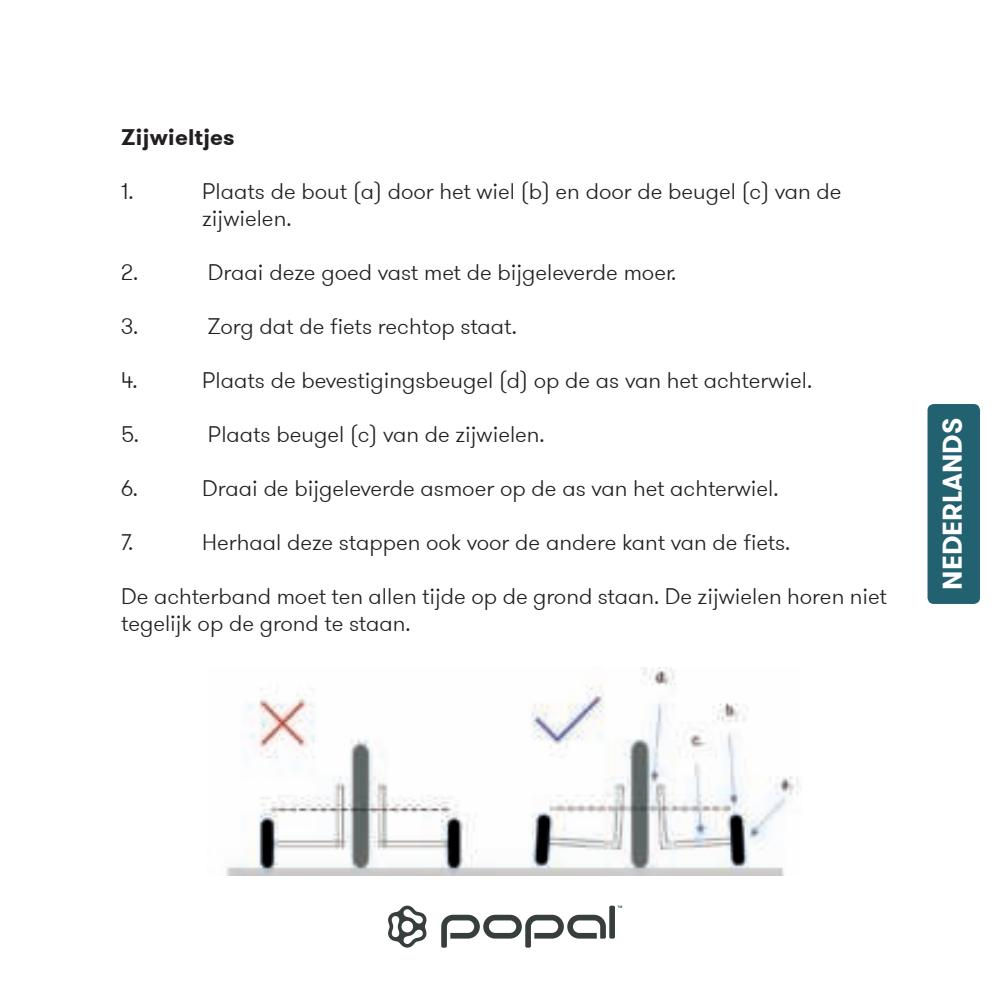
<style>
.page{position:relative;width:1008px;height:1008px;background:#fff}
.page>*{position:absolute;margin:0;border:0;box-sizing:border-box;transform-origin:0 0}
.t1{font:700 27px "GT Walsheim";color:#fff}
.t2{font:300 22.5px/27px "GT Walsheim";color:#231f20}
.t3{font:700 22.5px "GT Walsheim";color:#231f20}
</style>
<div class="page">
<img style="left:226px;top:667px;width:576px;height:208px">
<div style="left:927px;top:404px;width:53px;height:200px;background:#216170;border-radius:6px"></div>
<div style="left:609px;top:905px;width:6px;height:33px;background:#373e3e;border-radius:2px"></div>
<svg style="left:441px;top:914px;width:165px;height:33px"></svg>
<svg style="left:617px;top:905px;width:5px;height:3px"></svg>
<svg style="left:388px;top:905px;width:39px;height:42px"></svg>
<p class="t3" style="left:121px;top:128px;width:115px">Zijwieltjes</p>
<p class="t2" style="left:121px;top:177px;width:14px">1.</p>
<p class="t2" style="left:202px;top:177px;width:641px">Plaats de bout (a) door het wiel (b) en door de beugel (c) van de zijwielen.</p>
<p class="t2" style="left:121px;top:258px;width:18px">2.</p>
<p class="t2" style="left:208px;top:258px;width:470px">Draai deze goed vast met de bijgeleverde moer.</p>
<p class="t2" style="left:121px;top:312px;width:19px">3.</p>
<p class="t2" style="left:208px;top:312px;width:310px">Zorg dat de fiets rechtop staat.</p>
<p class="t2" style="left:121px;top:366px;width:18px">4.</p>
<p class="t2" style="left:202px;top:366px;width:611px">Plaats de bevestigingsbeugel (d) op de as van het achterwiel.</p>
<p class="t2" style="left:121px;top:420px;width:19px">5.</p>
<p class="t2" style="left:208px;top:420px;width:338px">Plaats beugel (c) van de zijwielen.</p>
<p class="t2" style="left:121px;top:474px;width:18px">6.</p>
<p class="t2" style="left:202px;top:474px;width:578px">Draai de bijgeleverde asmoer op de as van het achterwiel.</p>
<p class="t2" style="left:121px;top:528px;width:14px">7.</p>
<p class="t2" style="left:202px;top:528px;width:589px">Herhaal deze stappen ook voor de andere kant van de fiets.</p>
<p class="t2" style="left:121px;top:582px;width:767px">De achterband moet ten allen tijde op de grond staan. De zijwielen horen niet tegelijk op de grond te staan.</p>
<p class="t1" style="left:942px;top:590px;width:173px;rotate:-90deg">NEDERLANDS</p>
</div>
